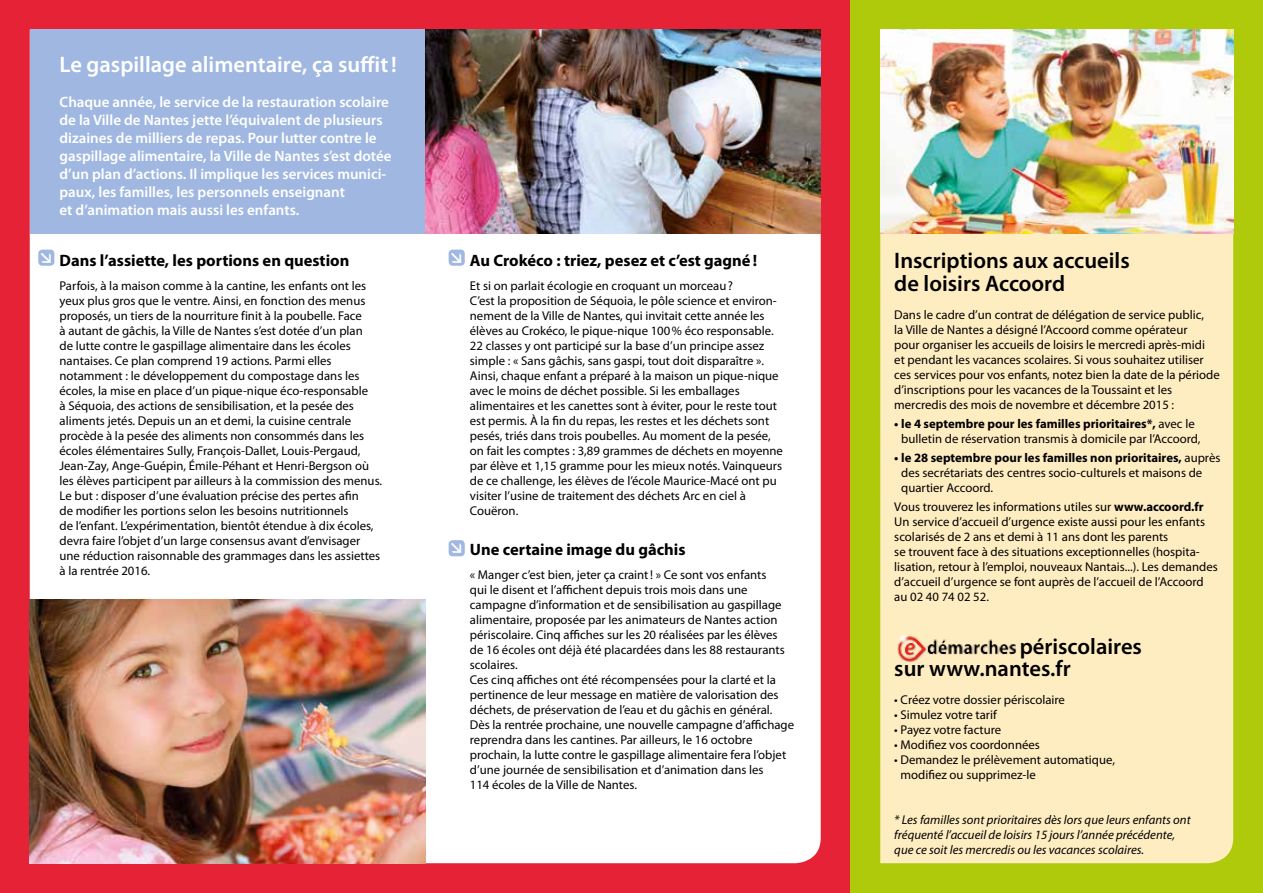
<style>
.page{position:relative;width:1263px;height:893px;background:#fff}
.page>*{position:absolute;margin:0;border:0;box-sizing:border-box;transform-origin:0 0}
.t1{font:600 22.5px/22.5px "Myriad Pro";color:#000}
.t2{font:600 22.5px "Myriad Pro";color:#fff}
.t3{font:700 16.5px "Myriad Pro";color:#000}
.t4{font:600 15px/18px "Myriad Pro";color:#fff}
.t5{font:12.75px/15px "Myriad Pro";color:#000}
.t6{font:italic 12.75px/15px "Myriad Pro";color:#000}
.s1{font-weight:700}
</style>
<div class="page">
<div style="left:0;top:0;width:850px;height:893px;background:#e62336"></div>
<div style="left:30px;top:234px;width:791px;height:629px;background:#fff"></div>
<div style="left:850px;top:0;width:413px;height:893px;background:#afca0b"></div>
<div style="left:880px;top:234px;width:353px;height:629px;background:#ffedc2"></div>
<div style="left:30px;top:30px;width:395px;height:204px;background:#a0b8e1"></div>
<img style="left:894px;top:635px;width:123px;height:27px">
<div style="left:38px;top:250px;width:16px;height:16px;background:#a0b8e1;border-radius:4px"></div>
<div style="left:449px;top:250px;width:16px;height:16px;background:#a0b8e1;border-radius:4px"></div>
<div style="left:449px;top:540px;width:16px;height:16px;background:#a0b8e1;border-radius:4px"></div>
<img style="left:30px;top:600px;width:395px;height:263px">
<img style="left:425px;top:30px;width:396px;height:204px">
<img style="left:880px;top:30px;width:353px;height:204px">
<h1 class="t2" style="left:60px;top:52px;width:339px">Le gaspillage alimentaire, ça suffit!</h1>
<p class="t4" style="left:60px;top:93px;width:333px">Chaque année, le service de la restauration scolaire de la Ville de Nantes jette l’équivalent de plusieurs dizaines de milliers de repas. Pour lutter contre le gaspillage alimentaire, la Ville de Nantes s’est dotée d’un plan d’actions. Il implique les services munici&shy;paux, les familles, les personnels enseignant<br>et d’animation mais aussi les enfants.</p>
<p class="t3" style="left:60px;top:251px;width:291px">Dans l’assiette, les portions en question</p>
<p class="t5" style="left:60px;top:278px;width:324px">Parfois, à la maison comme à la cantine, les enfants ont les yeux plus gros que le ventre. Ainsi, en fonction des menus proposés, un tiers de la nourriture finit à la poubelle. Face<br>à autant de gâchis, la Ville de Nantes s’est dotée d’un plan<br>de lutte contre le gaspillage alimentaire dans les écoles nantaises. Ce plan comprend 19 actions. Parmi elles notamment : le développement du compostage dans les écoles, la mise en place d’un pique-nique éco-responsable<br>à Séquoia, des actions de sensibilisation, et la pesée des aliments jetés. Depuis un an et demi, la cuisine centrale procède à la pesée des aliments non consommés dans les écoles élémentaires Sully, François-Dallet, Louis-Pergaud, Jean-Zay, Ange-Guépin, Émile-Péhant et Henri-Bergson où les élèves participent par ailleurs à la commission des menus.<br>Le but : disposer d’une évaluation précise des pertes afin<br>de modifier les portions selon les besoins nutritionnels<br>de l’enfant. L’expérimentation, bientôt étendue à dix écoles, devra faire l’objet d’un large consensus avant d’envisager une réduction raisonnable des grammages dans les assiettes à la rentrée 2016.</p>
<p class="t3" style="left:470px;top:251px;width:289px">Au Crokéco : triez, pesez et c’est gagné!</p>
<p class="t5" style="left:470px;top:278px;width:315px">Et si on parlait écologie en croquant un morceau?<br>C’est la proposition de Séquoia, le pôle science et environ&shy;nement de la Ville de Nantes, qui invitait cette année les élèves au Crokéco, le pique-nique 100% éco responsable.<br>22 classes y ont participé sur la base d’un principe assez simple : « Sans gâchis, sans gaspi, tout doit disparaître ».<br>Ainsi, chaque enfant a préparé à la maison un pique-nique avec le moins de déchet possible. Si les emballages alimentaires et les canettes sont à éviter, pour le reste tout est permis. À la fin du repas, les restes et les déchets sont pesés, triés dans trois poubelles. Au moment de la pesée, on fait les comptes : 3,89 grammes de déchets en moyenne par élève et 1,15 gramme pour les mieux notés. Vainqueurs de ce challenge, les élèves de l’école Maurice-Macé ont pu visiter l’usine de traitement des déchets Arc en ciel à Couëron.</p>
<p class="t3" style="left:470px;top:540px;width:217px">Une certaine image du gâchis</p>
<p class="t5" style="left:470px;top:567px;width:326px">« Manger c’est bien, jeter ça craint! » Ce sont vos enfants<br>qui le disent et l’affichent depuis trois mois dans une campagne d’information et de sensibilisation au gaspillage alimentaire, proposée par les animateurs de Nantes action périscolaire. Cinq affiches sur les 20 réalisées par les élèves de 16 écoles ont déjà été placardées dans les 88 restaurants scolaires.<br>Ces cinq affiches ont été récompensées pour la clarté et la pertinence de leur message en matière de valorisation des déchets, de préservation de l’eau et du gâchis en général.<br>Dès la rentrée prochaine, une nouvelle campagne d’affichage reprendra dans les cantines. Par ailleurs, le 16 octobre prochain, la lutte contre le gaspillage alimentaire fera l’objet d’une journée de sensibilisation et d’animation dans les<br>114 écoles de la Ville de Nantes.</p>
<h1 class="t1" style="left:894px;top:250px;width:237px">Inscriptions aux accueils de loisirs Accoord</h1>
<p class="t5" style="left:894px;top:307px;width:327px">Dans le cadre d’un contrat de délégation de service public,<br>la Ville de Nantes a désigné l’Accoord comme opérateur<br>pour organiser les accueils de loisirs le mercredi après-midi<br>et pendant les vacances scolaires. Si vous souhaitez utiliser ces services pour vos enfants, notez bien la date de la période d’inscriptions pour les vacances de la Toussaint et les mercredis des mois de novembre et décembre 2015 :</p>
<p class="t5" style="left:894px;top:416px;width:308px;text-align:center"><span class="s1">• le 4 septembre pour les familles prioritaires*,</span> avec le bulletin de réservation transmis à domicile par l’Accoord,</p>
<p class="t5" style="left:901px;top:451px;width:321px;text-indent:-7px"><span class="s1">• le 28 septembre pour les familles non prioritaires,</span> auprès des secrétariats des centres socio-culturels et maisons de quartier Accoord.</p>
<p class="t5" style="left:894px;top:500px;width:325px">Vous trouverez les informations utiles sur <span class="s1">www.accoord.fr </span>Un service d’accueil d’urgence existe aussi pour les enfants scolarisés de 2 ans et demi à 11 ans dont les parents<br>se trouvent face à des situations exceptionnelles (hospita&shy;lisation, retour à l’emploi, nouveaux Nantais...). Les demandes d’accueil d’urgence se font auprès de l’accueil de l’Accoord au 02 40 74 02 52.</p>
<h1 class="t1" style="left:894px;top:635px;width:249px;text-indent:125px">périscolaires sur www.nantes.fr</h1>
<p class="t5" style="left:894px;top:693px;width:172px">• Créez votre dossier périscolaire</p>
<p class="t5" style="left:894px;top:708px;width:104px">• Simulez votre tarif</p>
<p class="t5" style="left:894px;top:723px;width:108px">• Payez votre facture</p>
<p class="t5" style="left:894px;top:738px;width:147px">• Modifiez vos coordonnées</p>
<p class="t5" style="left:900px;top:753px;width:216px;text-indent:-6px">• Demandez le prélèvement automatique, modifiez ou supprimez-le</p>
<p class="t6" style="left:894px;top:813px;width:298px">* Les familles sont prioritaires dès lors que leurs enfants ont fréquenté l’accueil de loisirs 15 jours l’année précédente, que ce soit les mercredis ou les vacances scolaires.</p>
</div>
